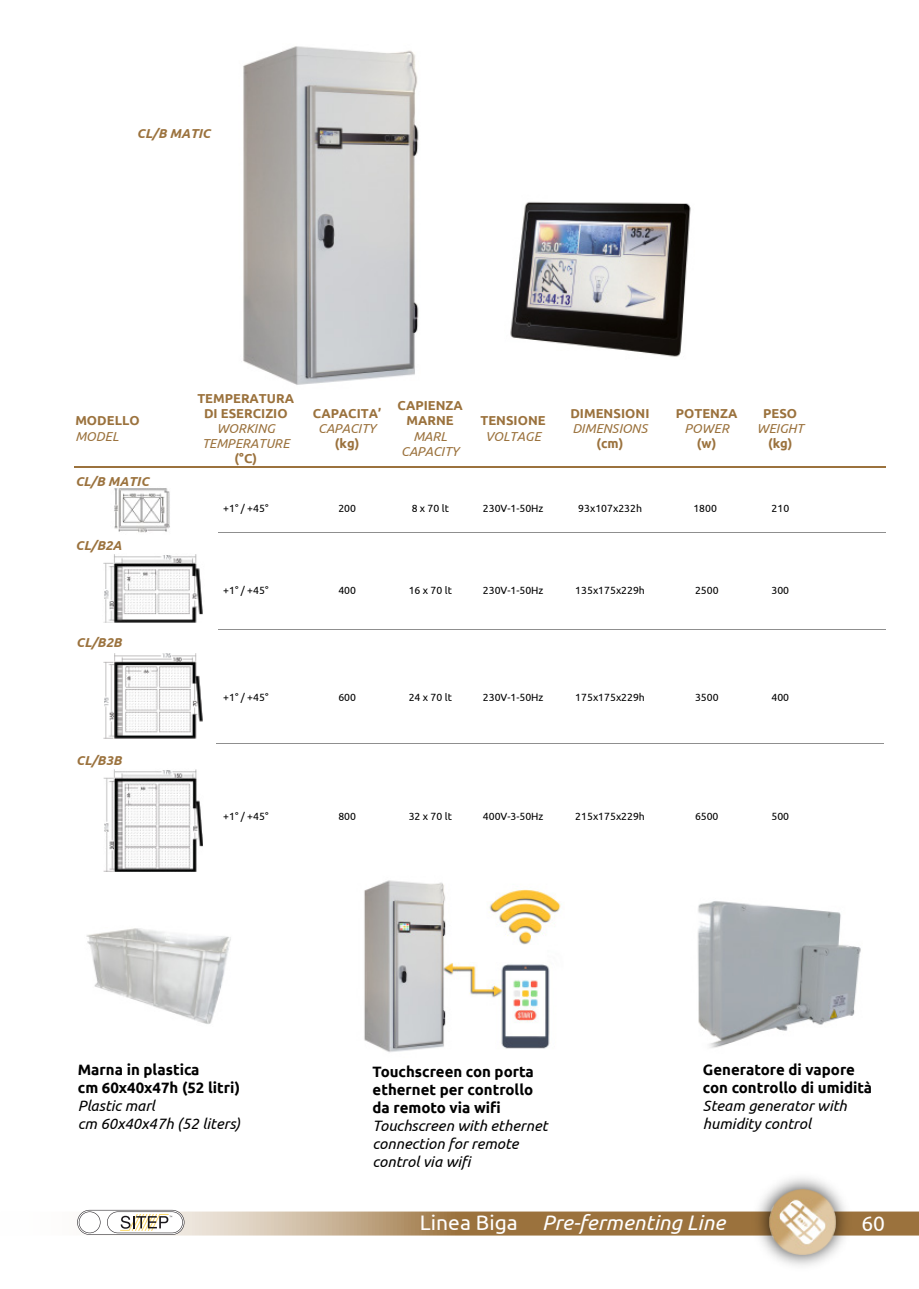
<style>
.page{position:relative;width:919px;height:1289px;background:#fff}
.page>*{position:absolute;margin:0;border:0;box-sizing:border-box;transform-origin:0 0}
.t1{font:italic 21px "Ubuntu";color:#fff}
.t2{font:21px "Ubuntu";color:#fff}
.t3{font:700 15px/18px "Ubuntu";color:#000}
.t4{font:italic 15px/18px "Ubuntu";color:#000}
.t5{font:700 12.9px/15px "Ubuntu";color:#9b723d;text-align:center}
.t6{font:italic 12.9px/15px "Ubuntu";color:#9b723d;text-align:center}
.t7{font:italic 700 12.9px "Ubuntu";color:#9b723d}
.t8{font:10.5px "Ubuntu";letter-spacing:.005em;color:#000}
.s1{font-style:normal}
</style>
<div class="page">
<img style="left:364px;top:880px;width:197px;height:173px">
<svg style="left:85px;top:1211px;width:833px;height:24px;background:#b19169"></svg>
<img style="left:746px;top:1177px;width:113px;height:89px">
<img style="left:769px;top:1189px;width:66px;height:65px">
<img style="left:697px;top:901px;width:164px;height:147px">
<img style="left:86px;top:928px;width:145px;height:96px">
<img style="left:243px;top:46px;width:176px;height:339px">
<img style="left:510px;top:201px;width:181px;height:156px">
<img style="left:114px;top:488px;width:56px;height:45px">
<img style="left:103px;top:554px;width:100px;height:69px">
<img style="left:103px;top:653px;width:100px;height:86px">
<img style="left:104px;top:769px;width:99px;height:103px">
<svg style="left:77px;top:1209px;width:107px;height:25px"></svg>
<hr style="left:75px;top:466px;width:810px;height:1px;background:#9b723d">
<hr style="left:218px;top:532px;width:667px;height:1px;background:#8f8f8f">
<hr style="left:218px;top:628px;width:667px;height:1px;background:#8f8f8f">
<hr style="left:216px;top:742px;width:667px;height:1px;background:#8f8f8f">
<p class="t7" style="left:137px;top:125px;width:75px">CL/B MATIC</p>
<p class="t5" style="left:75px;top:413px;width:66px">MODELLO</p>
<p class="t6" style="left:75px;top:428px;width:45px">MODEL</p>
<p class="t7" style="left:75px;top:473px;width:75px">CL/B MATIC</p>
<p class="t5" style="left:197px;top:390px;width:98px">TEMPERATURA<br>DI ESERCIZIO</p>
<p class="t6" style="left:202px;top:420px;width:89px">WORKING<br>TEMPERATURE</p>
<p class="t5" style="left:234px;top:450px;width:24px">(°C)</p>
<p class="t5" style="left:313px;top:405px;width:70px">CAPACITA’</p>
<p class="t6" style="left:318px;top:420px;width:59px">CAPACITY</p>
<p class="t5" style="left:335px;top:435px;width:26px">(kg)</p>
<p class="t5" style="left:397px;top:398px;width:67px">CAPIENZA<br>MARNE</p>
<p class="t6" style="left:401px;top:428px;width:59px">MARL<br>CAPACITY</p>
<p class="t5" style="left:480px;top:413px;width:67px">TENSIONE</p>
<p class="t6" style="left:485px;top:428px;width:57px">VOLTAGE</p>
<p class="t5" style="left:570px;top:405px;width:80px">DIMENSIONI</p>
<p class="t6" style="left:572px;top:420px;width:77px">DIMENSIONS</p>
<p class="t5" style="left:596px;top:435px;width:28px">(cm)</p>
<p class="t5" style="left:676px;top:405px;width:63px">POTENZA</p>
<p class="t6" style="left:684px;top:420px;width:46px">POWER</p>
<p class="t5" style="left:697px;top:435px;width:21px">(w)</p>
<p class="t5" style="left:763px;top:405px;width:35px">PESO</p>
<p class="t6" style="left:756px;top:420px;width:48px">WEIGHT</p>
<p class="t5" style="left:768px;top:435px;width:26px">(kg)</p>
<p class="t7" style="left:75px;top:537px;width:48px">CL/B2A</p>
<p class="t7" style="left:76px;top:634px;width:47px">CL/B2B</p>
<p class="t7" style="left:76px;top:752px;width:47px">CL/B3B</p>
<p class="t7" style="left:75px;top:761px;width:47px">CL/B3B</p>
<p class="t8" style="left:223px;top:502px;width:47px">+1° / +45°</p>
<p class="t8" style="left:338px;top:502px;width:19px">200</p>
<p class="t8" style="left:411px;top:502px;width:39px">8x70lt</p>
<p class="t8" style="left:483px;top:502px;width:62px">230V-1-50Hz</p>
<p class="t8" style="left:578px;top:502px;width:65px">93x107x232h</p>
<p class="t8" style="left:693px;top:502px;width:25px">1800</p>
<p class="t8" style="left:771px;top:502px;width:19px">210</p>
<p class="t8" style="left:223px;top:584px;width:47px">+1° / +45°</p>
<p class="t8" style="left:338px;top:584px;width:19px">400</p>
<p class="t8" style="left:408px;top:584px;width:45px">16 x70 lt</p>
<p class="t8" style="left:483px;top:584px;width:62px">230V-1-50Hz</p>
<p class="t8" style="left:575px;top:584px;width:71px">135x175x229h</p>
<p class="t8" style="left:695px;top:584px;width:25px">2500</p>
<p class="t8" style="left:771px;top:584px;width:19px">300</p>
<p class="t8" style="left:223px;top:691px;width:47px">+1° / +45°</p>
<p class="t8" style="left:338px;top:691px;width:19px">600</p>
<p class="t8" style="left:408px;top:691px;width:45px">24 x70 lt</p>
<p class="t8" style="left:483px;top:691px;width:62px">230V-1-50Hz</p>
<p class="t8" style="left:575px;top:691px;width:71px">175x175x229h</p>
<p class="t8" style="left:695px;top:691px;width:25px">3500</p>
<p class="t8" style="left:771px;top:691px;width:19px">400</p>
<p class="t8" style="left:223px;top:810px;width:47px">+1° / +45°</p>
<p class="t8" style="left:338px;top:810px;width:19px">800</p>
<p class="t8" style="left:408px;top:810px;width:45px">32 x70 lt</p>
<p class="t8" style="left:483px;top:810px;width:62px">400V-3-50Hz</p>
<p class="t8" style="left:575px;top:810px;width:71px">215x175x229h</p>
<p class="t8" style="left:695px;top:810px;width:25px">6500</p>
<p class="t8" style="left:771px;top:810px;width:19px">500</p>
<h2 class="t3" style="left:78px;top:1060px;width:164px">Marna in plastica<br>cm 60x40x47h (52 litri)</h2>
<h2 class="t4" style="left:78px;top:1096px;width:164px">Plastic marl<br>cm 60x40x47h (52 liters)</h2>
<h2 class="t3" style="left:372px;top:1062px;width:163px;text-align:justify">Touchscreen con porta ethernet per controllo da remoto via wifi</h2>
<h2 class="t4" style="left:372px;top:1116px;width:176px">Touchscreen with ethernet connection for remote control via wifi</h2>
<h2 class="t3" style="left:703px;top:1060px;width:171px">Generatore di vapore con controllo di umidità</h2>
<h2 class="t4" style="left:703px;top:1096px;width:145px">Steam generator with humidity control</h2>
<h1 class="t1" style="left:420px;top:1209px;width:307px"><span class="s1">Linea Biga</span> Pre-fermenting Line</h1>
<h1 class="t2" style="left:861px;top:1210px;width:25px">60</h1>
</div>
